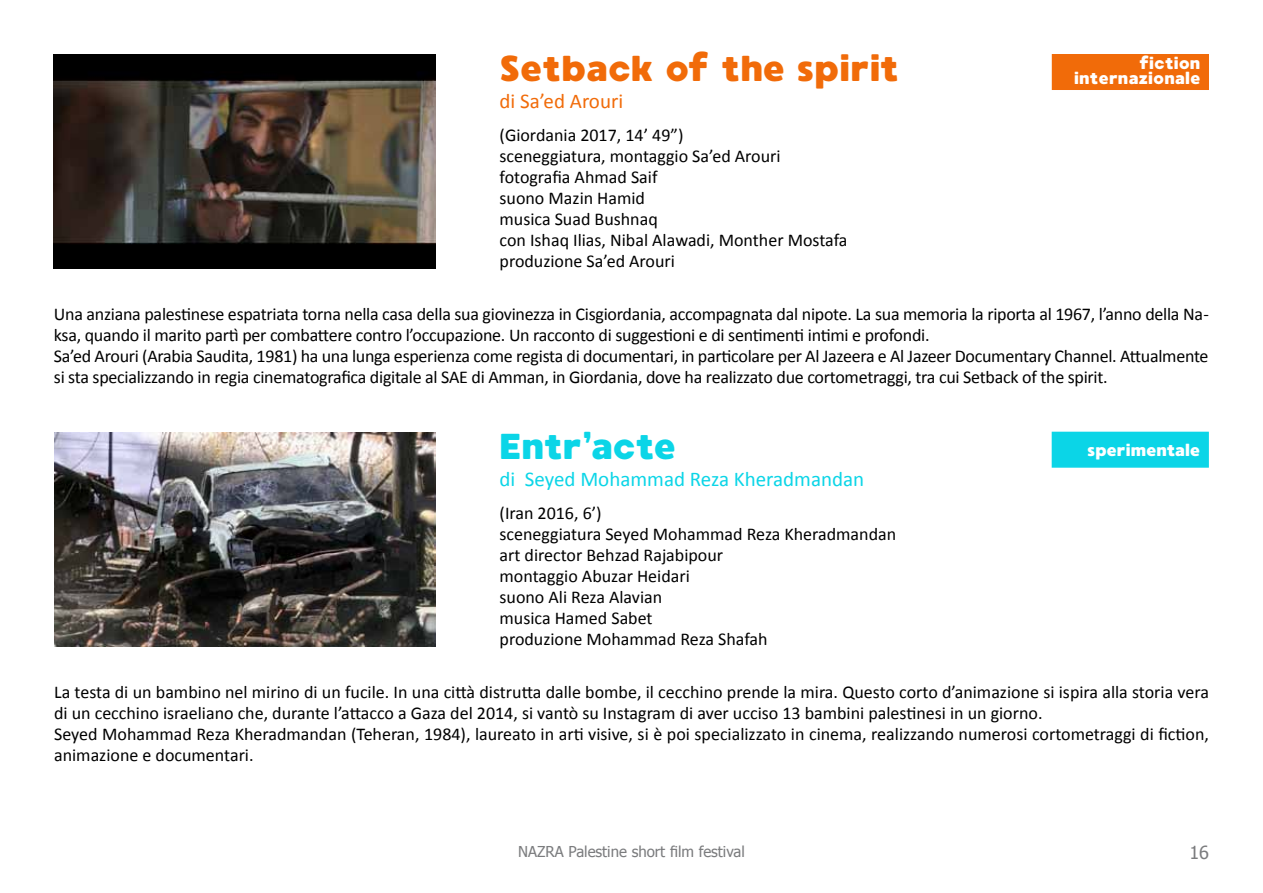
<style>
.page{position:relative;width:1263px;height:893px;background:#fff}
.page>*{position:absolute;margin:0;border:0;box-sizing:border-box;transform-origin:0 0}
.t1{font:36px "MADE Waffle Soft";letter-spacing:-.01em;color:#f16b09}
.t2{font:36px "MADE Waffle Soft";letter-spacing:-.02em;color:#0bd5e7}
.t3{font:21px "Calibri";color:#0bd5e7}
.t4{font:21px "Calibri";color:#f16b09}
.t5{font:18px/21px "Calibri";letter-spacing:-.01em;color:#000}
.t6{font:18px "Tahoma";color:#7b7c7e}
.t7{font:16.5px/15px "MADE Waffle Soft";color:#fff;text-align:right}
.t8{font:15px "Tahoma";color:#7b7c7e}
</style>
<div class="page">
<img style="left:54px;top:432px;width:382px;height:215px">
<img style="left:54px;top:54px;width:382px;height:215px">
<div style="left:1052px;top:54px;width:157px;height:36px;background:#f16b09"></div>
<div style="left:1052px;top:432px;width:157px;height:36px;background:#0bd5e7;border:2px solid #0bd5e7"></div>
<h1 class="t1" style="left:500px;top:46px;width:401px">Setback of the spirit</h1>
<p class="t4" style="left:500px;top:92px;width:125px">di Sa’ed Arouri</p>
<p class="t5" style="left:500px;top:126px;width:349px">(Giordania 2017, 14’ 49”)<br>sceneggiatura, montaggio Sa’ed Arouri fotografia Ahmad Saif<br>suono Mazin Hamid<br>musica Suad Bushnaq<br>con Ishaq Ilias, Nibal Alawadi, Monther Mostafa produzione Sa’ed Arouri</p>
<p class="t7" style="left:1074px;top:57px;width:128px">fiction internazionale</p>
<p class="t5" style="left:54px;top:305px;width:1156px">Una anziana palestinese espatriata torna nella casa della sua giovinezza in Cisgiordania, accompagnata dal nipote. La sua memoria la riporta al 1967, l’anno della Na&shy;ksa, quando il marito partì per combattere contro l’occupazione. Un racconto di suggestioni e di sentimenti intimi e profondi.<br>Sa’ed Arouri (Arabia Saudita, 1981) ha una lunga esperienza come regista di documentari, in particolare per Al Jazeera e Al Jazeer Documentary Channel. Attualmente si sta specializzando in regia cinematografica digitale al SAE di Amman, in Giordania, dove ha realizzato due cortometraggi, tra cui Setback of the spirit.</p>
<h1 class="t2" style="left:500px;top:424px;width:178px">Entr’acte</h1>
<p class="t3" style="left:500px;top:470px;width:366px">di Seyed Mohammad Reza Kheradmandan</p>
<p class="t5" style="left:500px;top:504px;width:398px">(Iran 2016, 6’)<br>sceneggiatura Seyed Mohammad Reza Kheradmandan art director Behzad Rajabipour<br>montaggio Abuzar Heidari<br>suono Ali Reza Alavian<br>musica Hamed Sabet<br>produzione Mohammad Reza Shafah</p>
<p class="t7" style="left:1087px;top:443px;width:115px">sperimentale</p>
<p class="t5" style="left:54px;top:683px;width:1156px">La testa di un bambino nel mirino di un fucile. In una città distrutta dalle bombe, il cecchino prende la mira. Questo corto d’animazione si ispira alla storia vera di un cecchino israeliano che, durante l’attacco a Gaza del 2014, si vantò su Instagram di aver ucciso 13 bambini palestinesi in un giorno.<br>Seyed Mohammad Reza Kheradmandan (Teheran, 1984), laureato in arti visive, si è poi specializzato in cinema, realizzando numerosi cortometraggi di fiction, animazione e documentari.</p>
<p class="t8" style="left:518px;top:842px;width:228px">NAZRA Palestine short film festival</p>
<p class="t6" style="left:1189px;top:841px;width:21px">16</p>
</div>
